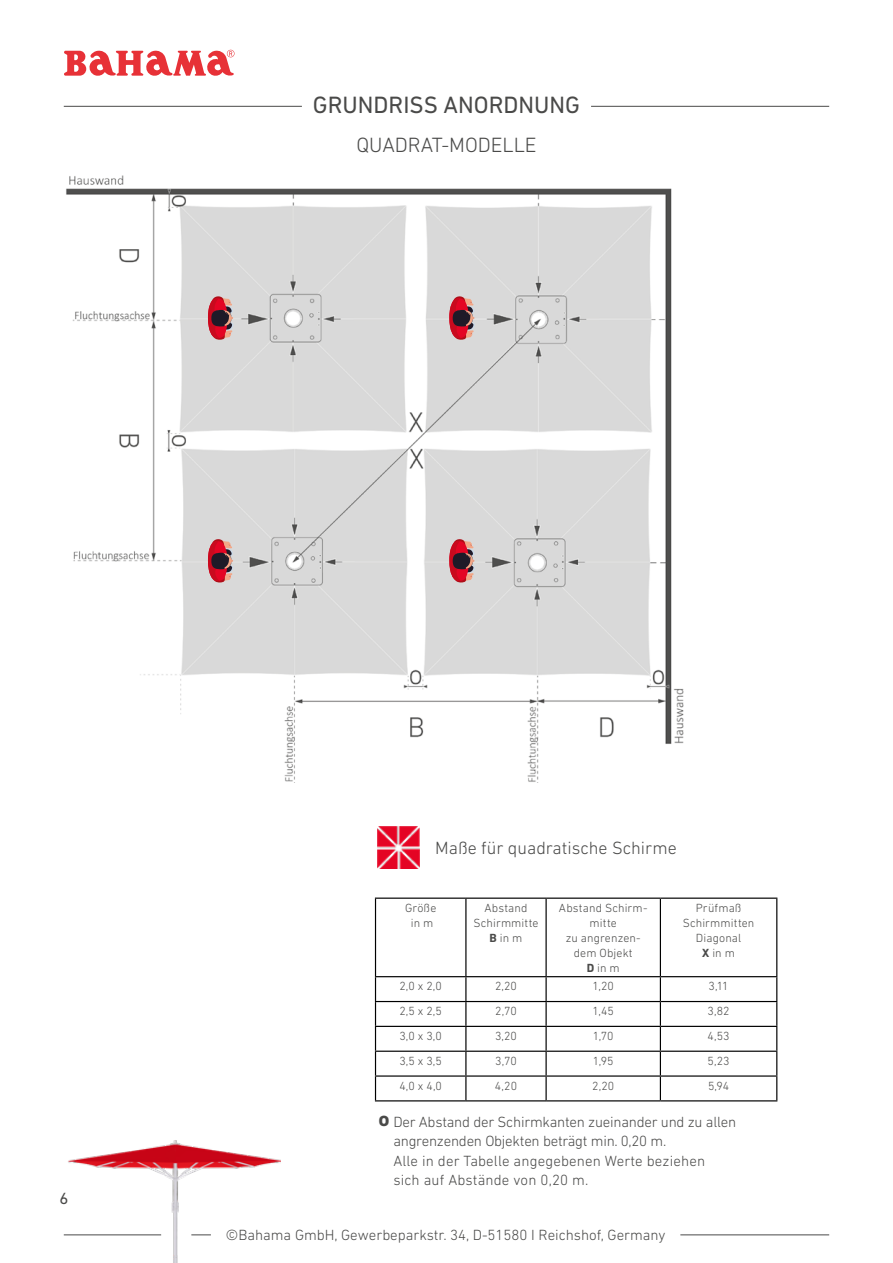
<style>
.page{position:relative;width:893px;height:1263px;background:#fff}
.page>*{position:absolute;margin:0;border:0;box-sizing:border-box;transform-origin:0 0}
.t1{font:24px "DIN Next LT Pro";color:#4a4a49}
.t2{font:300 21px "DIN Next LT Pro";color:#4a4a49}
.t3{font:700 21px "DIN Next LT Pro";color:#4a4a49}
.t4{font:300 18px "DIN Next LT Pro";color:#4a4a49}
.t5{font:16.5px "DIN Next LT Pro";color:#4a4a49}
.t6{font:300 15px/19.5px "DIN Next LT Pro";color:#4a4a49}
.t7{font:300 12px/15px "DIN Next LT Pro";letter-spacing:.01em;color:#4a4a49;text-align:center}
.s1{font-weight:700}
</style>
<div class="page">
<svg style="left:64px;top:50px;width:170px;height:25px"></svg>
<img style="left:64px;top:1140px;width:217px;height:123px">
<hr style="left:680px;top:1234px;width:149px;height:1px;background:#4a4a49">
<hr style="left:64px;top:1234px;width:97px;height:1px;background:#4a4a49">
<svg style="left:191px;top:1234px;width:20px;height:1px"></svg>
<hr style="left:375px;top:897px;width:91px;height:2px;background:#000">
<hr style="left:375px;top:899px;width:1px;height:77px;background:#000">
<hr style="left:466px;top:897px;width:80px;height:2px;background:#000">
<hr style="left:465px;top:899px;width:1px;height:77px;background:#000">
<hr style="left:546px;top:897px;width:114px;height:2px;background:#000">
<hr style="left:545px;top:899px;width:2px;height:77px;background:#000">
<hr style="left:660px;top:897px;width:117px;height:2px;background:#000">
<hr style="left:660px;top:899px;width:1px;height:77px;background:#000">
<hr style="left:776px;top:899px;width:1px;height:77px;background:#000">
<hr style="left:375px;top:976px;width:91px;height:1px;background:#000">
<hr style="left:466px;top:976px;width:80px;height:1px;background:#000">
<hr style="left:546px;top:976px;width:114px;height:1px;background:#000">
<hr style="left:545px;top:977px;width:2px;height:24px;background:#000">
<hr style="left:660px;top:976px;width:117px;height:1px;background:#000">
<hr style="left:375px;top:1001px;width:91px;height:1px;background:#000">
<hr style="left:466px;top:1001px;width:80px;height:1px;background:#000">
<hr style="left:546px;top:1001px;width:114px;height:1px;background:#000">
<hr style="left:545px;top:1002px;width:2px;height:24px;background:#000">
<hr style="left:660px;top:1001px;width:117px;height:1px;background:#000">
<hr style="left:375px;top:1026px;width:91px;height:1px;background:#000">
<hr style="left:466px;top:1026px;width:80px;height:1px;background:#000">
<hr style="left:546px;top:1026px;width:114px;height:1px;background:#000">
<hr style="left:545px;top:1027px;width:2px;height:23px;background:#000">
<hr style="left:660px;top:1026px;width:117px;height:1px;background:#000">
<hr style="left:375px;top:1050px;width:91px;height:2px;background:#000">
<hr style="left:466px;top:1050px;width:80px;height:2px;background:#000">
<hr style="left:546px;top:1050px;width:114px;height:2px;background:#000">
<hr style="left:545px;top:1052px;width:2px;height:23px;background:#000">
<hr style="left:660px;top:1050px;width:117px;height:2px;background:#000">
<hr style="left:375px;top:1075px;width:91px;height:2px;background:#000">
<svg style="left:375px;top:977px;width:1px;height:123px"></svg>
<hr style="left:466px;top:1075px;width:80px;height:2px;background:#000">
<svg style="left:465px;top:977px;width:1px;height:123px"></svg>
<hr style="left:546px;top:1075px;width:114px;height:2px;background:#000">
<hr style="left:545px;top:1077px;width:2px;height:23px;background:#000">
<hr style="left:660px;top:1075px;width:117px;height:2px;background:#000">
<svg style="left:660px;top:977px;width:1px;height:123px"></svg>
<svg style="left:776px;top:977px;width:1px;height:123px"></svg>
<hr style="left:375px;top:1100px;width:91px;height:1px;background:#000">
<hr style="left:466px;top:1100px;width:80px;height:1px;background:#000">
<hr style="left:546px;top:1100px;width:114px;height:1px;background:#000">
<hr style="left:660px;top:1100px;width:117px;height:1px;background:#000">
<img style="left:377px;top:826px;width:43px;height:42px">
<hr style="left:591px;top:106px;width:238px;height:1px;background:#4a4a49">
<hr style="left:64px;top:106px;width:238px;height:1px;background:#4a4a49">
<img style="left:66px;top:176px;width:618px;height:606px">
<svg style="left:208px;top:295px;width:27px;height:49px"></svg>
<svg style="left:208px;top:537px;width:27px;height:50px"></svg>
<svg style="left:449px;top:537px;width:27px;height:50px"></svg>
<svg style="left:449px;top:295px;width:27px;height:49px"></svg>
<h1 class="t1" style="left:313px;top:90px;width:269px">GRUNDRISS ANORDNUNG</h1>
<h2 class="t2" style="left:356px;top:132px;width:182px">QUADRAT-MODELLE</h2>
<p class="t5" style="left:60px;top:1189px;width:10px">6</p>
<p class="t4" style="left:435px;top:837px;width:243px">Maße für quadratische Schirme</p>
<p class="t7" style="left:405px;top:900px;width:33px">Größe in m</p>
<p class="t7" style="left:473px;top:900px;width:67px">Abstand<br>Schirmmitte<br><span class="s1">B</span> in m</p>
<p class="t7" style="left:559px;top:900px;width:90px">Abstand Schirm&shy;mitte<br>zu angrenzen&shy;dem Objekt<br><span class="s1">D</span> in m</p>
<p class="t7" style="left:683px;top:900px;width:73px">Prüfmaß<br>Schirmmitten<br>Diagonal<br><span class="s1">X</span> in m</p>
<p class="t7" style="left:399px;top:979px;width:44px">2,0 x 2,0</p>
<p class="t7" style="left:495px;top:979px;width:23px">2,20</p>
<p class="t7" style="left:593px;top:979px;width:23px">1,20</p>
<p class="t7" style="left:708px;top:979px;width:22px">3,11</p>
<p class="t7" style="left:399px;top:1003px;width:44px">2,5 x 2,5</p>
<p class="t7" style="left:495px;top:1003px;width:23px">2,70</p>
<p class="t7" style="left:592px;top:1003px;width:23px">1,45</p>
<p class="t7" style="left:708px;top:1003px;width:23px">3,82</p>
<p class="t7" style="left:399px;top:1028px;width:44px">3,0 x 3,0</p>
<p class="t7" style="left:495px;top:1028px;width:24px">3,20</p>
<p class="t7" style="left:593px;top:1028px;width:22px">1,70</p>
<p class="t7" style="left:708px;top:1028px;width:24px">4,53</p>
<p class="t7" style="left:399px;top:1053px;width:44px">3,5 x 3,5</p>
<p class="t7" style="left:495px;top:1053px;width:23px">3,70</p>
<p class="t7" style="left:593px;top:1053px;width:22px">1,95</p>
<p class="t7" style="left:708px;top:1053px;width:24px">5,23</p>
<p class="t7" style="left:399px;top:1078px;width:44px">4,0 x 4,0</p>
<p class="t7" style="left:495px;top:1078px;width:24px">4,20</p>
<p class="t7" style="left:592px;top:1078px;width:23px">2,20</p>
<p class="t7" style="left:708px;top:1078px;width:22px">5,94</p>
<h2 class="t3" style="left:379px;top:1106px;width:13px">o</h2>
<p class="t6" style="left:393px;top:1111px;width:344px">Der Abstand der Schirmkanten zueinander und zu allen angrenzenden Objekten beträgt min. 0,20 m.<br>Alle in der Tabelle angegebenen Werte beziehen<br>sich auf Abstände von 0,20 m.</p>
<p class="t6" style="left:226px;top:1225px;width:441px">©Bahama GmbH, Gewerbeparkstr. 34, D-51580 I Reichshof, Germany</p>
</div>
